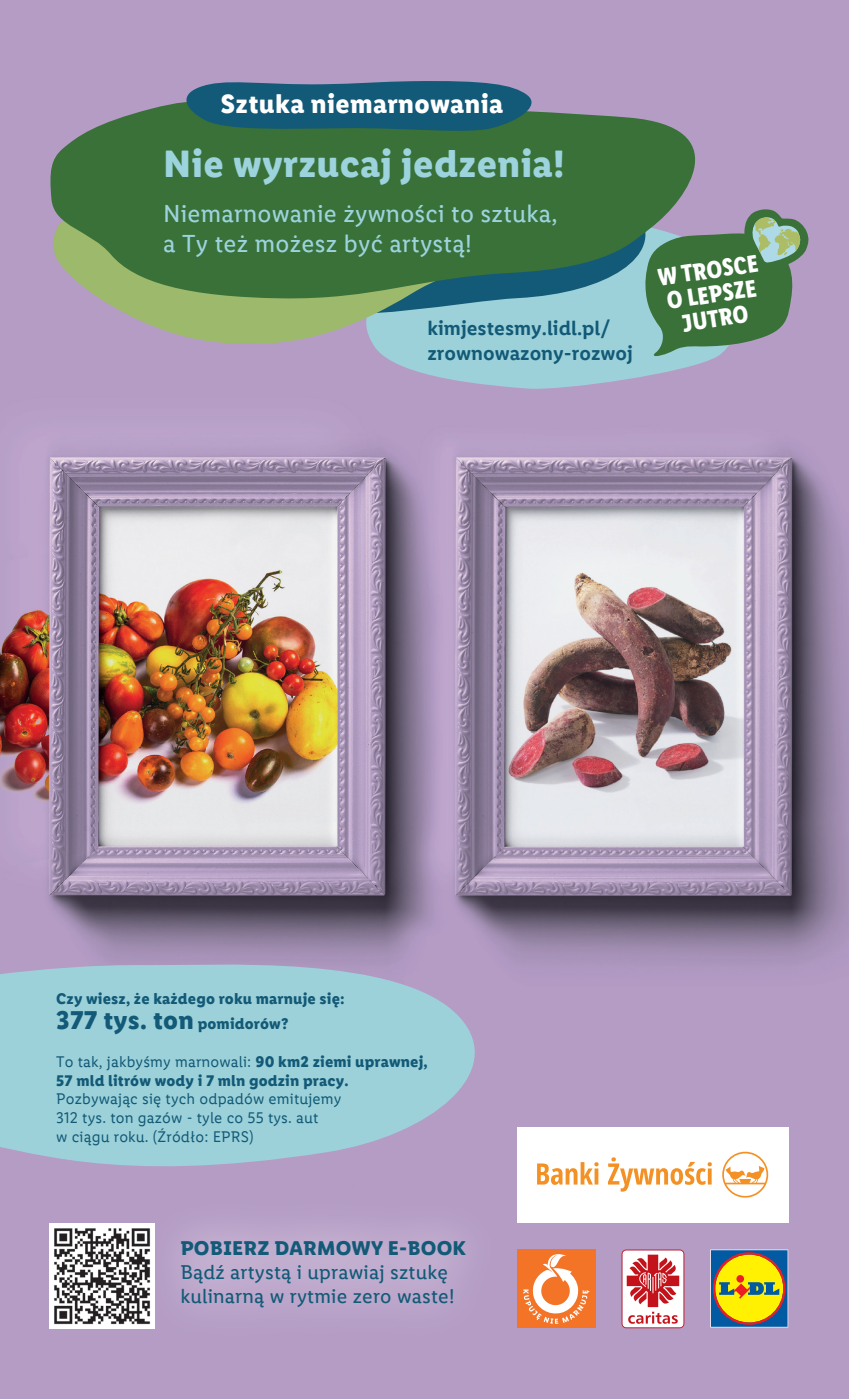
<style>
.page{position:relative;width:849px;height:1399px;background:#fff}
.page>*{position:absolute;margin:0;border:0;box-sizing:border-box;transform-origin:0 0}
.t1{font:700 38.5px "Lidl Font Pro";letter-spacing:.01em;color:#9cd3dd}
.t2{font:700 26.78px "Lidl Font Pro";letter-spacing:.01em;color:#fff}
.t3{font:700 25.9px "Lidl Font Pro";letter-spacing:.01em;color:#125a77}
.t4{font:24.85px/29.4px "Lidl Font Pro";letter-spacing:.01em;color:#9cd3dd}
.t5{font:700 24.5px/24.5px "Lidl Font Cond Pro";color:#fff;text-align:center}
.t6{font:600 20.3px/24.3px "Lidl Font Pro";color:#125a77}
.t7{font:20.12px/24.2px "Lidl Font Pro";letter-spacing:.01em;color:#125a77}
.t8{font:700 20.12px "Lidl Font Pro";letter-spacing:.01em;color:#125a77}
.t9{font:700 15.58px/18.7px "Lidl Font Pro";letter-spacing:.01em;color:#125a77}
.t10{font:15.58px/18.7px "Lidl Font Pro";letter-spacing:.01em;color:#125a77}
.s1{font-size:15.58px}
.s2{font-weight:400}
</style>
<div class="page">
<div style="left:0;top:0;width:848px;height:1399px;background:#b49cc5"></div>
<img style="left:0;top:450px;width:848px;height:835px">
<svg style="left:621px;top:1249px;width:63px;height:79px;background:#e59ea3"></svg>
<svg style="left:710px;top:1249px;width:78px;height:78px;background:#a0a247"></svg>
<div style="left:517px;top:1249px;width:78px;height:79px;background:#f37327"></div>
<svg style="left:523px;top:1254px;width:66px;height:70px"></svg>
<img style="left:49px;top:1223px;width:74px;height:105px">
<svg style="left:0;top:953px;width:508px;height:233px;fill:#9dd1d9"></svg>
<img style="left:123px;top:1181px;width:400px;height:148px">
<svg style="left:380px;top:324px;width:338px;height:65px;fill:#9dd1d9"></svg>
<div style="left:519px;top:300px;width:126px;height:24px;background:#9dd1d9"></div>
<svg style="left:102px;top:300px;width:417px;height:53px"></svg>
<svg style="left:50px;top:103px;width:646px;height:197px;background:#46784a"></svg>
<svg style="left:645px;top:209px;width:164px;height:147px"></svg>
<svg style="left:177px;top:81px;width:364px;height:54px;background:#246272"></svg>
<div style="left:517px;top:1128px;width:271px;height:95px;background:#fff"></div>
<svg style="left:722px;top:1152px;width:46px;height:46px"></svg>
<svg style="left:537px;top:1162px;width:61px;height:23px"></svg>
<svg style="left:608px;top:1157px;width:103px;height:35px"></svg>
<h2 class="t2" style="left:220px;top:88px;width:284px">Sztuka niemarnowania</h2>
<h1 class="t1" style="left:163px;top:140px;width:403px">Nie wyrzucaj jedzenia!</h1>
<h3 class="t4" style="left:163px;top:199px;width:396px">Niemarnowanie żywności to sztuka, a Ty też możesz być artystą!</h3>
<h3 class="t6" style="left:427px;top:316px;width:207px">kimjestesmy.lidl.pl/ zrownowazony-rozwoj</h3>
<h3 class="t5" style="left:656px;top:266px;width:103px;rotate:-9deg">W TROSCE<br>O LEPSZE<br>JUTRO</h3>
<p class="t9" style="left:56px;top:989px;width:290px">Czy wiesz, że każdego roku marnuje się:</p>
<h3 class="t3" style="left:56px;top:1005px;width:233px">377 tys. ton <span class="s1">pomidorów?</span></h3>
<p class="t9" style="left:56px;top:1052px;width:373px"><span class="s2">To tak, jakbyśmy marnowali:</span> 90 km2 ziemi uprawnej,<br>57 mld litrów wody i 7 mln godzin pracy.</p>
<p class="t10" style="left:56px;top:1090px;width:287px">Pozbywając się tych odpadów emitujemy<br>312 tys. ton gazów - tyle co 55 tys. aut<br>w ciągu roku. (Źródło: EPRS)</p>
<p class="t8" style="left:180px;top:1236px;width:287px">POBIERZ DARMOWY E-BOOK</p>
<p class="t7" style="left:180px;top:1260px;width:275px">Bądź artystą i uprawiaj sztukę kulinarną w rytmie zero waste!</p>
</div>
